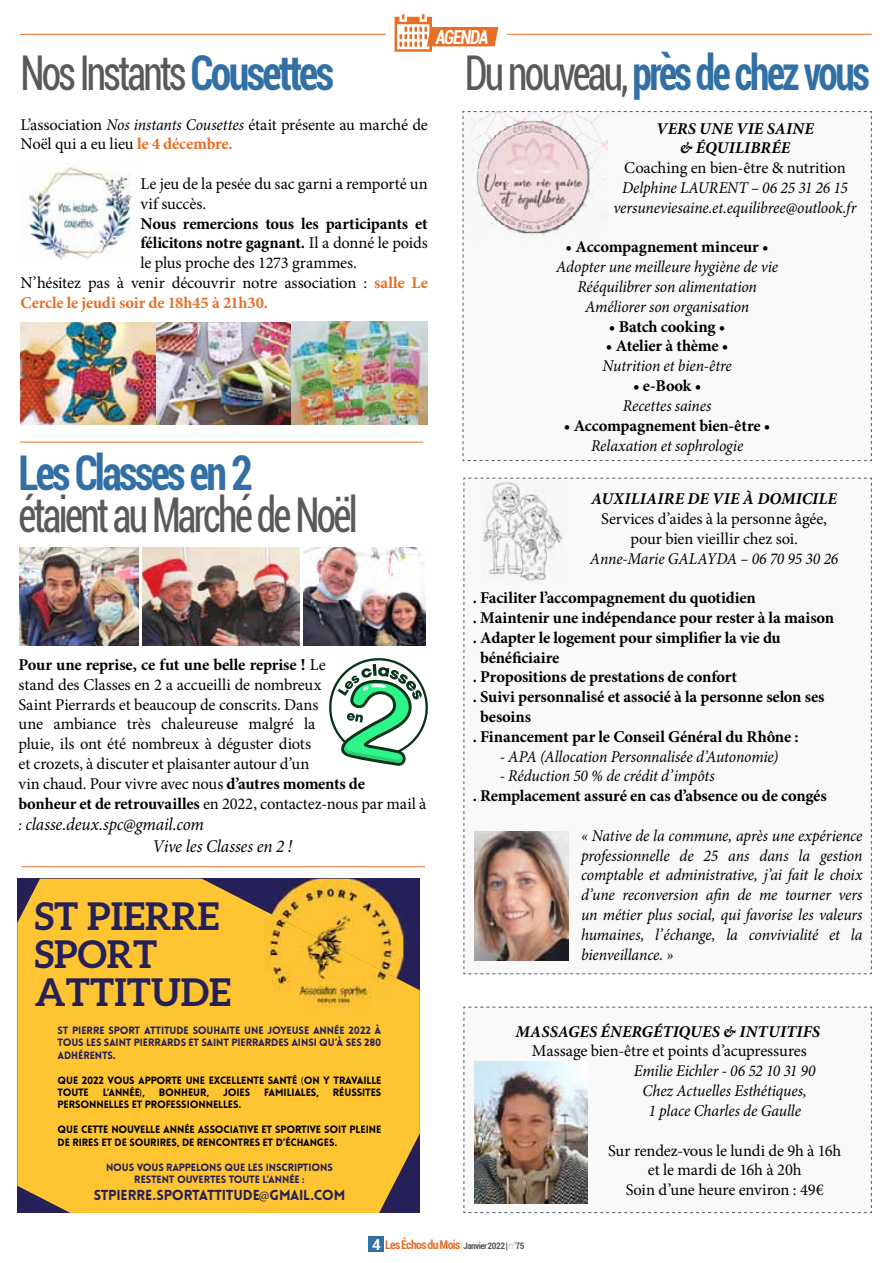
<style>
.page{position:relative;width:893px;height:1263px;background:#fff}
.page>*{position:absolute;margin:0;border:0;box-sizing:border-box;transform-origin:0 0}
.t1{font:condensed 48px "Roboto";letter-spacing:-.07em;color:#58595b;scale:.82 1}
.t2{font:700 condensed 48px "Roboto";letter-spacing:-.065em;color:#316fa4;scale:.82 1}
.t3{font:700 condensed 48px "Roboto";letter-spacing:-.065em;color:#316fa4;scale:.87 1}
.t4{font:700 38.25px/38px "Aleo";color:#252158}
.t5{font:italic 700 condensed 19.35px "Roboto";letter-spacing:-.065em;color:#fff;scale:.9 1}
.t6{font:italic 18px/21.6px "Minion Pro";letter-spacing:-.005em;color:#000;scale:.95 1}
.t7{font:16.5px/19.8px "Minion Pro";letter-spacing:-.01em;color:#000}
.t8{font:italic 16.5px/19.8px "Minion Pro";letter-spacing:-.01em;color:#000;text-align:center;scale:.95 1}
.t9{font:700 16.5px "Minion Pro";letter-spacing:-.015em;color:#000}
.t10{font:italic 700 16.5px/19.8px "Minion Pro";letter-spacing:.01em;color:#000;text-align:center}
.t11{font:700 16.5px "Minion Pro";letter-spacing:-.015em;color:#e86e25}
.t12{font:900 14.1px "Lovelo";letter-spacing:-.02em;color:#252158}
.t13{font:700 condensed 12px "Roboto";letter-spacing:-.06em;color:#e86e25}
.t14{font:900 10.35px/12.5px "Lovelo";letter-spacing:-.015em;color:#000}
.t15{font:900 10.35px/12.5px "Lovelo";letter-spacing:-.015em;color:#252158;text-align:justify}
.s1{font-weight:700;color:#316fa4}
.s2{font-style:italic}
.s3{font-weight:700;color:#e86e25}
.s4{font-weight:400}
.s5{font-weight:700}
.s6{font-size:16.5px}
.s7{color:#000}
.s8{font-family:"Myriad Pro";font-weight:400}
.s9{font-weight:400;color:#58595b}
.s10{font-stretch:normal;font-size:15px;color:#fff}
.s11{font-weight:100;font-style:italic;font-stretch:normal;font-size:9px;color:#58595b}
.s12{font-size:9px;color:#58595b}
</style>
<div class="page">
<hr style="left:20px;top:34px;width:852px;height:1px;background:#e86e25">
<svg style="left:382px;top:14px;width:129px;height:38px"></svg>
<div style="left:369px;top:1236px;width:15px;height:16px;background:#316fa4"></div>
<svg style="left:463px;top:1006px;width:409px;height:207px"></svg>
<hr style="left:22px;top:866px;width:403px;height:1px;background:#e86e25">
<img style="left:21px;top:322px;width:407px;height:103px">
<img style="left:28px;top:164px;width:105px;height:95px">
<img style="left:20px;top:547px;width:119px;height:98px">
<img style="left:142px;top:548px;width:158px;height:98px">
<img style="left:303px;top:548px;width:122px;height:98px">
<svg style="left:329px;top:658px;width:99px;height:108px"></svg>
<div style="left:17px;top:879px;width:403px;height:334px;background:#ffc432"></div>
<img style="left:264px;top:879px;width:139px;height:32px">
<img style="left:264px;top:911px;width:139px;height:105px">
<svg style="left:463px;top:477px;width:409px;height:497px"></svg>
<svg style="left:462px;top:111px;width:410px;height:350px"></svg>
<img style="left:475px;top:831px;width:93px;height:129px">
<img style="left:472px;top:111px;width:136px;height:129px">
<img style="left:482px;top:480px;width:81px;height:102px">
<img style="left:475px;top:1061px;width:112px;height:143px">
<hr style="left:20px;top:442px;width:403px;height:1px;background:#e86e25">
<p class="t5" style="left:436px;top:23px;width:60px">AGENDA</p>
<h1 class="t1" style="left:21px;top:40px;width:384px">Nos Instants <span class="s1">Cousettes</span></h1>
<p class="t7" style="left:21px;top:115px;width:409px">L’association <span class="s2">Nos instants Cousettes</span> était présente au marché de<br>Noël qui a eu lieu <span class="s3">le 4 décembre.</span></p>
<p class="t7" style="left:141px;top:174px;width:289px">Le jeu de la pesée du sac garni a remporté un vif succès.</p>
<p class="t9" style="left:141px;top:212px;width:289px">Nous remercions tous les participants et</p>
<p class="t9" style="left:141px;top:232px;width:289px">félicitons notre gagnant. <span class="s4">Il a donné le poids</span></p>
<p class="t7" style="left:141px;top:253px;width:218px">le plus proche des 1273 grammes.</p>
<p class="t7" style="left:21px;top:273px;width:409px">N’hésitez pas à venir découvrir notre association : <span class="s3">salle Le</span></p>
<p class="t11" style="left:21px;top:291px;width:249px">Cercle le jeudi soir de 18h45 à 21h30.</p>
<h1 class="t3" style="left:19px;top:439px;width:271px">Les Classes en 2</h1>
<h1 class="t1" style="left:19px;top:481px;width:415px">étaient au Marché de Noël</h1>
<p class="t7" style="left:19px;top:655px;width:409px"><span class="s5">Pour une reprise, ce fut une belle reprise !</span> Le<br>stand des Classes en 2 a accueilli de nombreux<br>Saint Pierrards et beaucoup de conscrits. Dans<br>une ambiance très chaleureuse malgré la<br>pluie, ils ont été nombreux à déguster diots<br>et crozets, à discuter et plaisanter autour d’un<br>vin chaud. Pour vivre avec nous <span class="s5">d’autres moments de bonheur et de retrouvailles</span> en 2022, contactez-nous par mail à</p>
<p class="t6" style="left:153px;top:814px;width:149px;text-indent:-134px"><span class="s6">:</span> classe.deux.spc@gmail.com<br>Vive les Classes en 2 !</p>
<h2 class="t4" style="left:35px;top:897px;width:198px">ST PIERRE<br>SPORT<br>ATTITUDE</h2>
<p class="t15" style="left:58px;top:1024px;width:325px">ST PIERRE SPORT ATTITUDE SOUHAITE UNE JOYEUSE ANNÉE 2022 À TOUS LES SAINT PIERRARDS ET SAINT PIERRARDES AINSI QU’À SES 280<br>ADHÉRENTS<span class="s7">.</span></p>
<p class="t14" style="left:58px;top:1074px;width:325px">QUE 2022 VOUS APPORTE UNE EXCELLENTE SANTÉ <span class="s8">(</span>ON Y TRAVAILLE<br>TOUTE</p>
<p class="t14" style="left:103px;top:1086px;width:44px">L’ANNÉE<span class="s8">)</span>,</p>
<p class="t14" style="left:159px;top:1086px;width:52px">BONHEUR,</p>
<p class="t14" style="left:223px;top:1086px;width:29px">JOIES</p>
<p class="t14" style="left:264px;top:1086px;width:56px">FAMILIALES,</p>
<p class="t14" style="left:333px;top:1086px;width:50px">RÉUSSITES</p>
<p class="t14" style="left:58px;top:1099px;width:185px">PERSONNELLES ET PROFESSIONNELLES.</p>
<p class="t14" style="left:58px;top:1124px;width:325px">QUE CETTE NOUVELLE ANNÉE ASSOCIATIVE ET SPORTIVE SOIT PLEINE<br>DE RIRES ET DE SOURIRES, DE RENCONTRES ET D’ÉCHANGES.</p>
<p class="t15" style="left:106px;top:1161px;width:228px;text-align:center">NOUS VOUS RAPPELONS QUE LES INSCRIPTIONS<br>RESTENT OUVERTES TOUTE L’ANNÉE :</p>
<p class="t12" style="left:94px;top:1186px;width:253px">STPIERRE.SPORTATTITUDE<span class="s8">@</span>GMAIL.COM</p>
<h1 class="t2" style="left:465px;top:39px;width:495px"><span class="s9">Du nouveau,</span> près de chez vous</h1>
<p class="t10" style="left:656px;top:118px;width:159px">VERS UNE VIE SAINE &amp; ÉQUILIBRÉE</p>
<p class="t7" style="left:624px;top:158px;width:223px">Coaching en bien-être &amp; nutrition</p>
<p class="t8" style="left:614px;top:178px;width:257px">Delphine LAURENT – 06 25 31 26 15 versuneviesaine.et.equilibree@outlook.fr</p>
<p class="t9" style="left:566px;top:236px;width:205px">• Accompagnement minceur •</p>
<p class="t8" style="left:556px;top:257px;width:235px">Adopter une meilleure hygiène de vie<br>Rééquilibrer son alimentation<br>Améliorer son organisation</p>
<p class="t9" style="left:609px;top:315px;width:118px">• Batch cooking •</p>
<p class="t9" style="left:606px;top:335px;width:124px">• Atelier à thème •</p>
<p class="t8" style="left:603px;top:356px;width:138px">Nutrition et bien-être</p>
<p class="t9" style="left:633px;top:374px;width:70px">• e-Book •</p>
<p class="t8" style="left:623px;top:396px;width:95px">Recettes saines</p>
<p class="t9" style="left:564px;top:414px;width:208px">• Accompagnement bien-être •</p>
<p class="t8" style="left:591px;top:435px;width:162px">Relaxation et sophrologie</p>
<p class="t10" style="left:591px;top:489px;width:247px">AUXILIAIRE DE VIE À DOMICILE</p>
<p class="t7" style="left:601px;top:509px;width:227px;text-align:center">Services d’aides à la personne âgée, pour bien vieillir chez soi.</p>
<p class="t8" style="left:590px;top:548px;width:263px">Anne-Marie GALAYDA – 06 70 95 30 26</p>
<p class="t9" style="left:473px;top:586px;width:285px">. Faciliter l’accompagnement du quotidien</p>
<p class="t9" style="left:473px;top:606px;width:363px">. Maintenir une indépendance pour rester à la maison</p>
<p class="t9" style="left:473px;top:626px;width:310px">. Adapter le logement pour simplifier la vie du</p>
<p class="t9" style="left:480px;top:646px;width:81px">bénéficiaire</p>
<p class="t9" style="left:473px;top:665px;width:266px">. Propositions de prestations de confort</p>
<p class="t9" style="left:473px;top:685px;width:353px">. Suivi personnalisé et associé à la personne selon ses</p>
<p class="t9" style="left:480px;top:705px;width:52px">besoins</p>
<p class="t9" style="left:473px;top:725px;width:327px">. Financement par le Conseil Général du Rhône :</p>
<p class="t8" style="left:500px;top:746px;width:295px">- APA (Allocation Personnalisée d’Autonomie)</p>
<p class="t8" style="left:500px;top:766px;width:228px">- Réduction 50 % de crédit d’impôts</p>
<p class="t9" style="left:473px;top:784px;width:355px">. Remplacement assuré en cas d’absence ou de congés</p>
<p class="t8" style="left:581px;top:826px;width:298px;text-align:justify">« Native de la commune, après une expérience professionnelle de 25 ans dans la gestion comptable et administrative, j’ai fait le choix d’une reconversion afin de me tourner vers un métier plus social, qui favorise les valeurs humaines, l’échange, la convivialité et la bienveillance. »</p>
<p class="t10" style="left:515px;top:1021px;width:306px">MASSAGES ÉNERGÉTIQUES &amp; INTUITIFS</p>
<p class="t7" style="left:532px;top:1041px;width:276px">Massage bien-être et points d’acupressures</p>
<p class="t8" style="left:634px;top:1061px;width:193px">Emilie Eichler - 06 52 10 31 90<br>Chez Actuelles Esthétiques,<br>1 place Charles de Gaulle</p>
<p class="t7" style="left:608px;top:1140px;width:235px;text-align:center">Sur rendez-vous le lundi de 9h à 16h et le mardi de 16h à 20h<br>Soin d’une heure environ : 49€</p>
<p class="t13" style="left:372px;top:1236px;width:154px"><span class="s10">4</span> Les Échos du Mois <span class="s11">|</span> <span class="s12">Janvier 2022 |</span> <span class="s11">n°</span><span class="s12">75</span></p>
</div>
